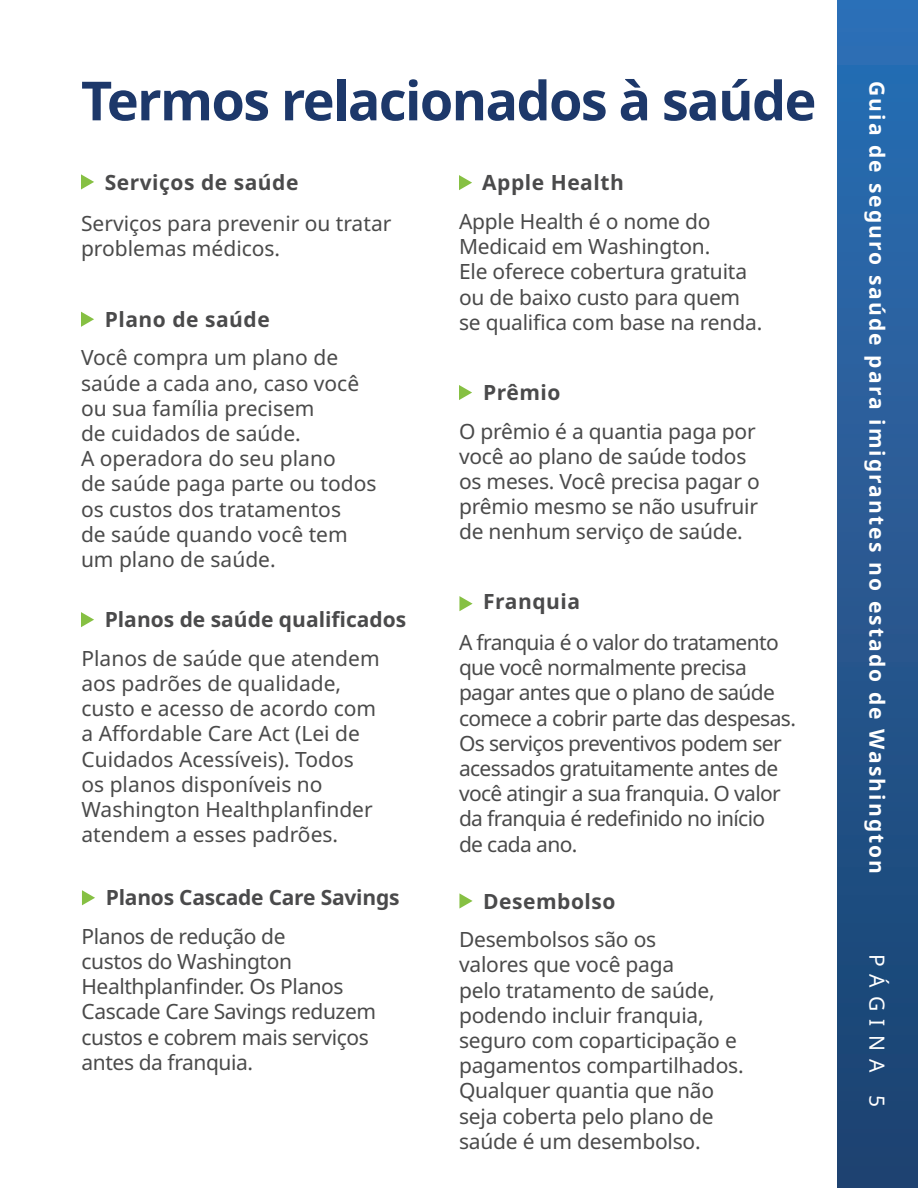
<style>
.page{position:relative;width:918px;height:1188px;background:#fff}
.page>*{position:absolute;margin:0;border:0;box-sizing:border-box;transform-origin:0 0}
.t1{font:700 54px "Noto Sans";letter-spacing:-.03em;color:#1d386a}
.t2{font:21px/25.2px "Noto Sans";letter-spacing:-.01em;color:#4a4a4a}
.t3{font:21px/25.2px "Noto Sans";letter-spacing:-.03em;color:#4a4a4a}
.t4{font:700 21px "Noto Sans";letter-spacing:.025em;color:#4a4a4b}
.t5{font:700 21px "Noto Sans";letter-spacing:.1em;color:#fff}
.t6{font:700 21px "Noto Sans";color:#4a4a4b}
.t7{font:700 21px "Noto Sans";letter-spacing:-.01em;color:#4a4a4b}
.t8{font:21px "Noto Sans";letter-spacing:.4em;color:#fff}
</style>
<div class="page">
<div style="left:837px;top:0;width:81px;height:1188px;background:linear-gradient(to bottom,#2d6fb5,#1c416e)"></div>
<svg style="left:81px;top:174px;width:13px;height:16px"></svg>
<svg style="left:82px;top:890px;width:13px;height:15px"></svg>
<svg style="left:459px;top:385px;width:13px;height:15px"></svg>
<svg style="left:459px;top:596px;width:14px;height:15px"></svg>
<svg style="left:459px;top:893px;width:14px;height:16px"></svg>
<svg style="left:81px;top:312px;width:13px;height:15px"></svg>
<svg style="left:459px;top:175px;width:13px;height:15px"></svg>
<svg style="left:81px;top:612px;width:13px;height:15px"></svg>
<p class="t1" style="left:81px;top:63px;width:737px">Termos relacionados à saúde</p>
<p class="t4" style="left:105px;top:168px;width:195px">Serviços de saúde</p>
<p class="t2" style="left:81px;top:211px;width:312px">Serviços para prevenir ou tratar problemas médicos.</p>
<p class="t4" style="left:105px;top:304px;width:167px">Plano de saúde</p>
<p class="t2" style="left:81px;top:346px;width:297px">Você compra um plano de saúde a cada ano, caso você ou sua família precisem<br>de cuidados de saúde.<br>A operadora do seu plano<br>de saúde paga parte ou todos os custos dos tratamentos<br>de saúde quando você tem um plano de saúde.</p>
<p class="t6" style="left:105px;top:605px;width:303px">Planos de saúde qualificados</p>
<p class="t2" style="left:82px;top:646px;width:300px">Planos de saúde que atendem aos padrões de qualidade, custo e acesso de acordo com a Affordable Care Act (Lei de<br>Cuidados Acessíveis). Todos os planos disponíveis no<br>Washington Healthplanfinder atendem a esses padrões.</p>
<p class="t7" style="left:106px;top:883px;width:295px">Planos Cascade Care Savings</p>
<p class="t2" style="left:82px;top:924px;width:296px">Planos de redução de<br>custos do Washington<br>Healthplanfinder. Os Planos<br>Cascade Care Savings reduzem custos e cobrem mais serviços antes da franquia.</p>
<p class="t4" style="left:482px;top:168px;width:143px">Apple Health</p>
<p class="t2" style="left:459px;top:209px;width:305px">Apple Health é o nome do<br>Medicaid em Washington.<br>Ele oferece cobertura gratuita ou de baixo custo para quem se qualifica com base na renda.</p>
<p class="t4" style="left:483px;top:378px;width:79px">Prêmio</p>
<p class="t2" style="left:459px;top:419px;width:302px">O prêmio é a quantia paga por você ao plano de saúde todos os meses. Você precisa pagar o prêmio mesmo se não usufruir de nenhum serviço de saúde.</p>
<p class="t4" style="left:483px;top:587px;width:98px">Franquia</p>
<p class="t3" style="left:459px;top:630px;width:338px">A franquia é o valor do tratamento que você normalmente precisa pagar antes que o plano de saúde comece a cobrir parte das despesas.<br>Os serviços preventivos podem ser acessados gratuitamente antes de você atingir a sua franquia. O valor da franquia é redefinido no início<br>de cada ano.</p>
<p class="t4" style="left:483px;top:886px;width:134px">Desembolso</p>
<p class="t2" style="left:459px;top:928px;width:286px">Desembolsos são os<br>valores que você paga<br>pelo tratamento de saúde, podendo incluir franquia, seguro com coparticipação e pagamentos compartilhados.<br>Qualquer quantia que não seja coberta pelo plano de saúde é um desembolso.</p>
<p class="t5" style="left:892px;top:81px;width:795px;rotate:90deg">Guia de seguro saúde para imigrantes no estado de Washington</p>
<p class="t8" style="left:892px;top:954px;width:154px;rotate:90deg">PÁGINA 5</p>
</div>
